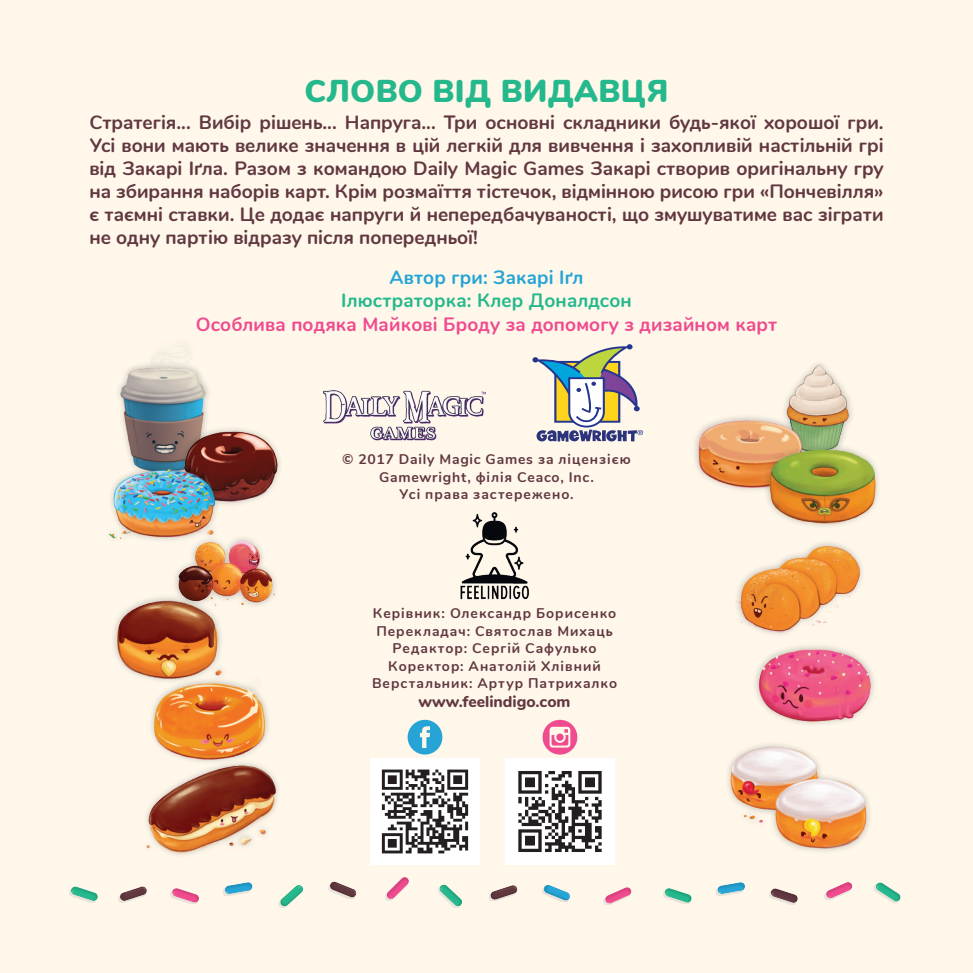
<style>
.page{position:relative;width:973px;height:973px;background:#fff}
.page>*{position:absolute;margin:0;border:0;box-sizing:border-box;transform-origin:0 0}
.t1{font:900 31.5px "Nunito";letter-spacing:.01em;color:#25b88c}
.COPY_paragraph{font:700 19.25px/23.1px "Nunito";color:#613840;text-align:justify}
.COPY_paragraph-2{font:700 19.25px/23.6px "Nunito";letter-spacing:.01em;color:#ef4b8e;text-align:center}
.t2{font:800 15.75px "Nunito";color:#613840}
.t3{font:700 14px/17.5px "Nunito";letter-spacing:.07em;color:#613840;text-align:center}
.s1{color:#26a4d5}
.s2{color:#25b88c}
</style>
<div class="page">
<div style="left:0;top:0;width:972px;height:972px;background:#fef7ea"></div>
<svg style="left:542px;top:719px;width:35px;height:35px"></svg>
<svg style="left:407px;top:719px;width:35px;height:35px"></svg>
<svg style="left:532px;top:344px;width:111px;height:97px"></svg>
<img style="left:322px;top:390px;width:164px;height:51px">
<svg style="left:170px;top:888px;width:29px;height:16px"></svg>
<svg style="left:663px;top:888px;width:29px;height:16px"></svg>
<svg style="left:603px;top:887px;width:29px;height:18px"></svg>
<svg style="left:438px;top:884px;width:24px;height:24px"></svg>
<svg style="left:279px;top:885px;width:24px;height:23px"></svg>
<svg style="left:769px;top:894px;width:29px;height:11px"></svg>
<svg style="left:489px;top:885px;width:29px;height:16px"></svg>
<svg style="left:223px;top:882px;width:30px;height:14px"></svg>
<svg style="left:716px;top:894px;width:15px;height:2px"></svg>
<svg style="left:385px;top:877px;width:24px;height:24px"></svg>
<svg style="left:328px;top:881px;width:29px;height:18px"></svg>
<svg style="left:542px;top:885px;width:28px;height:17px"></svg>
<img style="left:114px;top:600px;width:107px;height:77px">
<img style="left:144px;top:657px;width:117px;height:41px">
<div style="left:779px;top:358px;width:75px;height:100px;background:#231f20;opacity:.3"></div>
<img style="left:779px;top:364px;width:69px;height:62px">
<img style="left:695px;top:379px;width:127px;height:111px">
<img style="left:744px;top:426px;width:134px;height:73px">
<img style="left:755px;top:679px;width:119px;height:29px">
<img style="left:736px;top:499px;width:141px;height:180px">
<img style="left:121px;top:346px;width:85px;height:94px">
<img style="left:168px;top:407px;width:112px;height:77px">
<img style="left:148px;top:484px;width:127px;height:157px">
<img style="left:109px;top:440px;width:116px;height:128px">
<img style="left:146px;top:698px;width:132px;height:157px">
<img style="left:716px;top:708px;width:154px;height:186px">
<img style="left:460px;top:512px;width:69px;height:88px">
<img style="left:370px;top:758px;width:109px;height:106px">
<img style="left:505px;top:758px;width:109px;height:106px">
<svg style="left:821px;top:879px;width:33px;height:21px"></svg>
<svg style="left:118px;top:886px;width:29px;height:17px"></svg>
<svg style="left:69px;top:886px;width:29px;height:17px"></svg>
<svg style="left:874px;top:882px;width:27px;height:21px"></svg>
<p class="t1" style="left:304px;top:68px;width:365px">СЛОВО ВІД ВИДАВЦЯ</p>
<p class="COPY_paragraph" style="left:89px;top:109px;width:795px">Стратегія... Вибір рішень... Напруга... Три основні складники будь-якої хорошої гри.<br>Усі вони мають велике значення в цій легкій для вивчення і захопливій настільній грі від Закарі Іґла. Разом з командою Daily Magic Games Закарі створив оригінальну гру на збирання наборів карт. Крім розмаїття тістечок, відмінною рисою гри «Пончевілля» є таємні ставки. Це додає напруги й непередбачуваності, що змушуватиме вас зіграти не одну партію відразу після попередньої!</p>
<p class="COPY_paragraph-2" style="left:196px;top:264px;width:583px"><span class="s1">Автор гри: Закарі Іґл<br></span><span class="s2">Ілюстраторка: Клер Доналдсон<br></span>Особлива подяка Майкові Броду за допомогу з дизайном карт</p>
<p class="t3" style="left:342px;top:449px;width:290px">© 2017 Daily Magic Games за ліцензією<br>Gamewright, філія Ceaco, Inc.</p>
<p class="t3" style="left:399px;top:484px;width:176px">Усі права застережено.</p>
<p class="t3" style="left:373px;top:603px;width:245px">Керівник: Олександр Борисенко</p>
<p class="t3" style="left:372px;top:621px;width:246px">Перекладач: Святослав Михаць<br>Редактор: Сергій Сафулько<br>Коректор: Анатолій Хлівний<br>Верстальник: Артур Патрихалко</p>
<p class="t2" style="left:418px;top:690px;width:153px">www.feelindigo.com</p>
</div>
